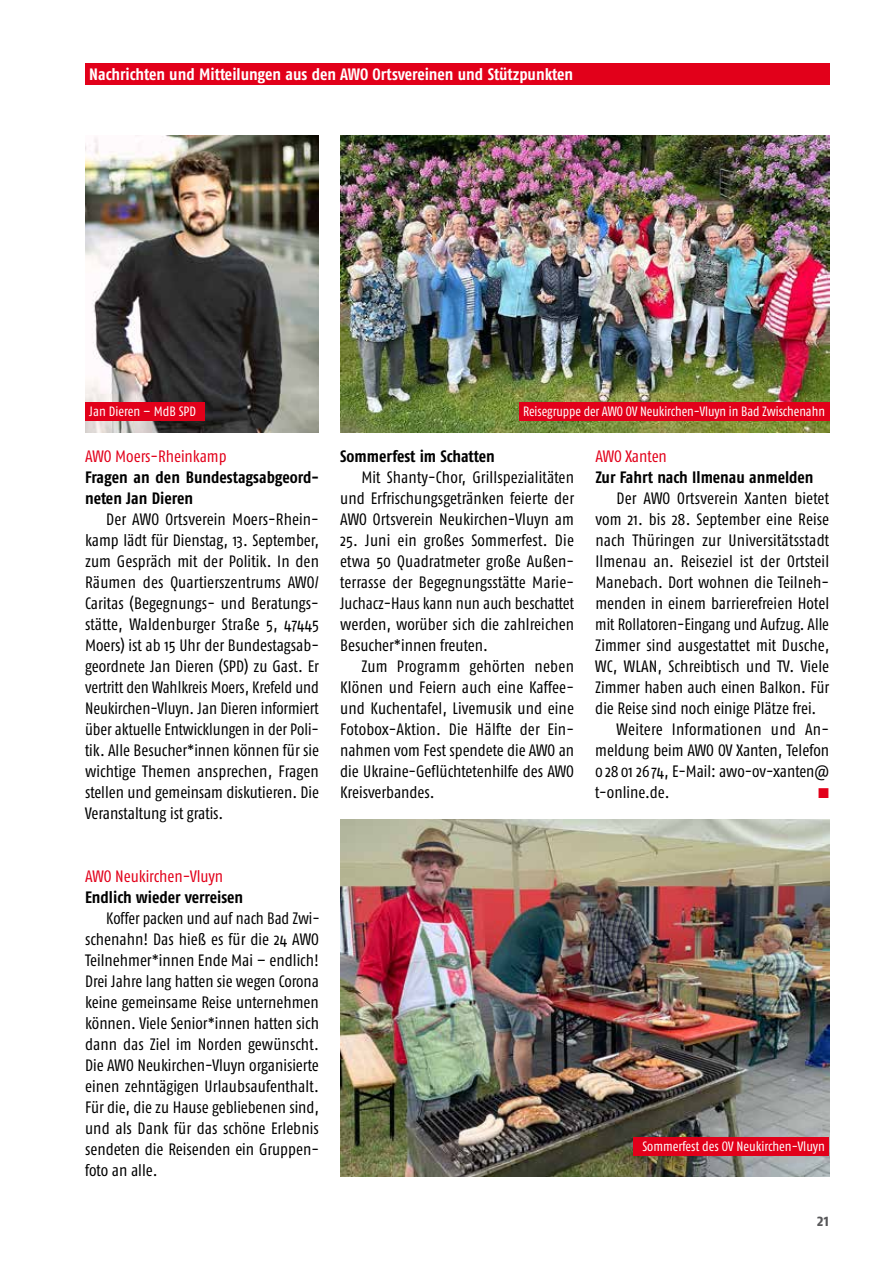
<style>
.page{position:relative;width:893px;height:1263px;background:#fff}
.page>*{position:absolute;margin:0;border:0;box-sizing:border-box;transform-origin:0 0}
.t1{font:16.5px/21px "Fago Co";color:#000;text-align:justify}
.t2{font:16.5px/21px "Fago Co";color:#000;text-align:justify;scale:.96 1}
.t3{font:700 16.5px/21px "Fago Co";color:#000}
.t4{font:700 16.5px "Fago Co";color:#fff}
.t5{font:16.5px "Fago Co";color:#e2001a}
.t6{font:700 16.5px "Fago Co";color:#58585a}
.t7{font:16.5px "European Pi Three";color:#e2001a}
.t8{font:13.5px "Fago Co";color:#fff}
</style>
<div class="page">
<img style="left:340px;top:135px;width:489px;height:298px">
<img style="left:340px;top:819px;width:489px;height:357px">
<img style="left:85px;top:136px;width:234px;height:297px">
<div style="left:85px;top:402px;width:119px;height:18px;background:#e2001a"></div>
<div style="left:519px;top:402px;width:310px;height:18px;background:#e2001a"></div>
<div style="left:634px;top:1137px;width:195px;height:18px;background:#e2001a"></div>
<div style="left:85px;top:63px;width:744px;height:21px;background:#e2001a"></div>
<p class="t4" style="left:89px;top:64px;width:485px">Nachrichten und Mitteilungen aus den AWO Ortsvereinen und Stützpunkten</p>
<p class="t8" style="left:89px;top:404px;width:108px">Jan Dieren – MdB SPD</p>
<p class="t8" style="left:523px;top:404px;width:303px">Reisegruppe der AWO OV Neukirchen-Vluyn in Bad Zwischenahn</p>
<p class="t5" style="left:85px;top:447px;width:143px">AWO Moers-Rheinkamp</p>
<p class="t3" style="left:85px;top:467px;width:235px">Fragen an den Bundestagsabgeord&shy;neten Jan Dieren</p>
<p class="t1" style="left:85px;top:509px;width:235px;text-indent:21px">Der AWO Ortsverein Moers-Rhein&shy;kamp lädt für Dienstag, 13. September, zum Gespräch mit der Politik. In den Räumen des Quartierszentrums AWO/ Caritas (Begegnungs- und Beratungs&shy;stätte, Waldenburger Straße 5, 47445<br>Moers) ist ab 15 Uhr der Bundestagsab&shy;geordnete Jan Dieren (SPD) zu Gast. Er vertritt den Wahlkreis Moers, Krefeld und Neukirchen-Vluyn. Jan Dieren informiert über aktuelle Entwicklungen in der Poli&shy;tik. Alle Besucher*innen können für sie wichtige Themen ansprechen, Fragen stellen und gemeinsam diskutieren. Die Veranstaltung ist gratis.</p>
<p class="t5" style="left:85px;top:867px;width:140px">AWO Neukirchen-Vluyn</p>
<p class="t3" style="left:85px;top:887px;width:160px">Endlich wieder verreisen</p>
<p class="t2" style="left:85px;top:908px;width:246px;text-indent:21px">Koffer packen und auf nach Bad Zwi&shy;schenahn! Das hieß es für die 24 AWO Teilnehmer*innen Ende Mai – endlich!<br>Drei Jahre lang hatten sie wegen Corona keine gemeinsame Reise unternehmen können. Viele Senior*innen hatten sich dann das Ziel im Norden gewünscht.<br>Die AWO Neukirchen-Vluyn organisierte einen zehntägigen Urlaubsaufenthalt.<br>Für die, die zu Hause gebliebenen sind, und als Dank für das schöne Erlebnis sendeten die Reisenden ein Gruppen&shy;foto an alle.</p>
<p class="t3" style="left:340px;top:446px;width:156px">Sommerfest im Schatten</p>
<p class="t1" style="left:340px;top:467px;width:235px;text-indent:21px">Mit Shanty-Chor, Grillspezialitäten und Erfrischungsgetränken feierte der AWO Ortsverein Neukirchen-Vluyn am</p>
<p class="t1" style="left:340px;top:530px;width:235px">25. Juni ein großes Sommerfest. Die etwa 50 Quadratmeter große Außen&shy;terrasse der Begegnungsstätte Marie-Juchacz-Haus kann nun auch beschattet werden, worüber sich die zahlreichen Besucher*innen freuten.</p>
<p class="t1" style="left:340px;top:656px;width:235px;text-indent:21px">Zum Programm gehörten neben Klönen und Feiern auch eine Kaffee&shy;und Kuchentafel, Livemusik und eine Fotobox-Aktion. Die Hälfte der Ein&shy;nahmen vom Fest spendete die AWO an die Ukraine-Geflüchtetenhilfe des AWO Kreisverbandes.</p>
<p class="t5" style="left:595px;top:447px;width:73px">AWO Xanten</p>
<p class="t3" style="left:595px;top:467px;width:220px">Zur Fahrt nach Ilmenau anmelden</p>
<p class="t1" style="left:617px;top:488px;width:214px">Der AWO Ortsverein Xanten bietet</p>
<p class="t1" style="left:595px;top:509px;width:235px">vom 21. bis 28. September eine Reise</p>
<p class="t1" style="left:595px;top:530px;width:236px">nach Thüringen zur Universitätsstadt</p>
<p class="t1" style="left:595px;top:551px;width:235px">Ilmenau an. Reiseziel ist der Ortsteil</p>
<p class="t1" style="left:595px;top:572px;width:235px">Manebach. Dort wohnen die Teilneh-</p>
<p class="t1" style="left:595px;top:593px;width:235px">menden in einem barrierefreien Hotel</p>
<p class="t1" style="left:595px;top:614px;width:235px">mit Rollatoren-Eingang und Aufzug. Alle</p>
<p class="t1" style="left:595px;top:635px;width:235px">Zimmer sind ausgestattet mit Dusche,</p>
<p class="t1" style="left:595px;top:656px;width:235px">WC, WLAN, Schreibtisch und TV. Viele</p>
<p class="t1" style="left:595px;top:677px;width:235px">Zimmer haben auch einen Balkon. Für</p>
<p class="t1" style="left:595px;top:698px;width:223px">die Reise sind noch einige Plätze frei.</p>
<p class="t1" style="left:617px;top:719px;width:214px">Weitere Informationen und An-</p>
<p class="t1" style="left:595px;top:740px;width:235px">meldung beim AWO OV Xanten, Telefon</p>
<p class="t1" style="left:595px;top:761px;width:235px">0 28 01 26 74, E-Mail: awo-ov-xanten@</p>
<p class="t1" style="left:595px;top:782px;width:76px">t-online.de.</p>
<p class="t7" style="left:818px;top:782px;width:12px">K</p>
<p class="t8" style="left:642px;top:1139px;width:184px">Sommerfest des OV Neukirchen-Vluyn</p>
<p class="t6" style="left:817px;top:1211px;width:14px">21</p>
</div>
